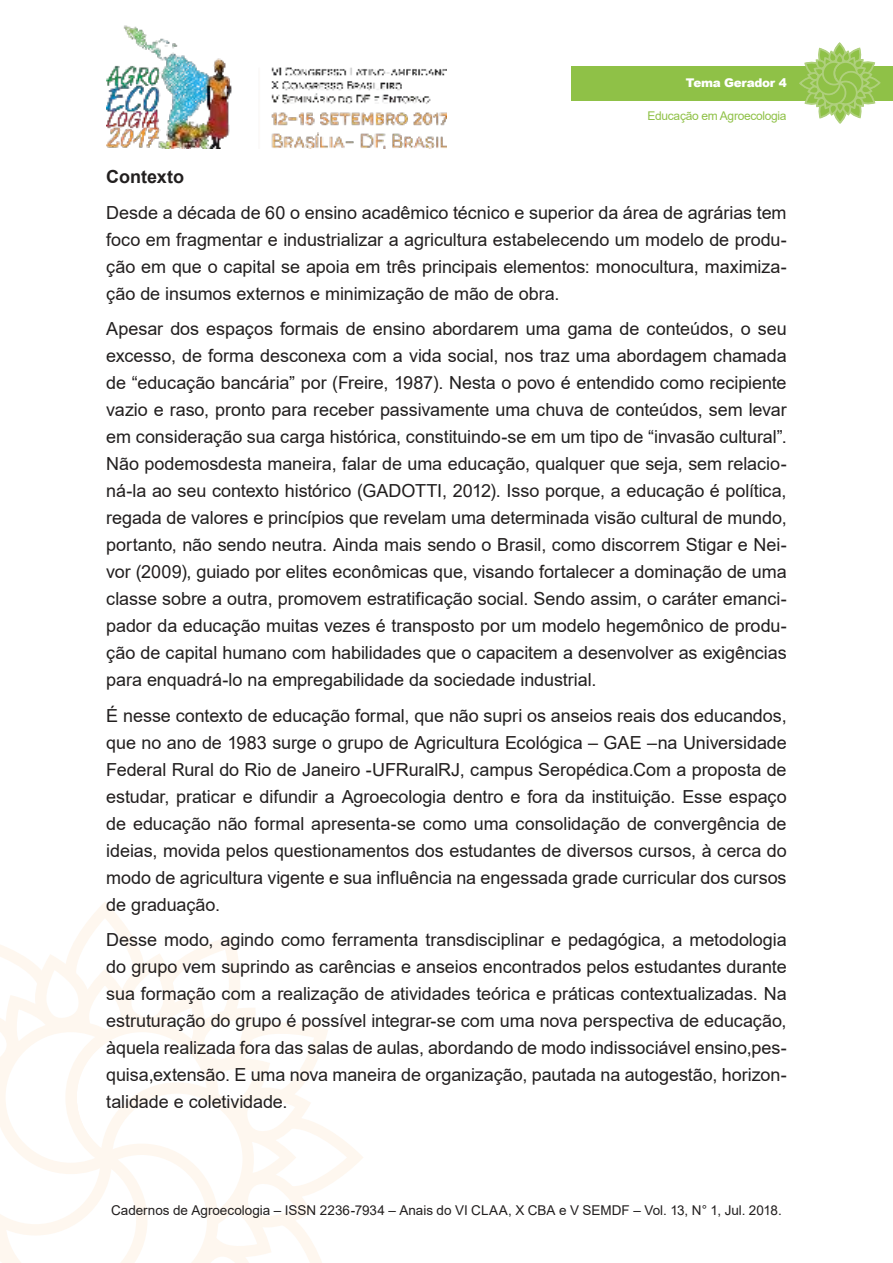
<style>
.page{position:relative;width:893px;height:1263px;background:#fff}
.page>*{position:absolute;margin:0;border:0;box-sizing:border-box;transform-origin:0 0}
.t1{font:18px/27px "Arial";letter-spacing:-.005em;color:#221f1f;text-align:justify}
.t2{font:700 18px "Arial";color:#221f1f}
.t3{font:13.5px "Arial";color:#221f1f}
.t4{font:12px "Arial";letter-spacing:-.025em;color:#8fc147}
.t5{font:900 12px "Arial";letter-spacing:-.025em;color:#fff}
</style>
<div class="page">
<img style="left:106px;top:25px;width:340px;height:124px">
<svg style="left:0;top:910px;width:363px;height:353px"></svg>
<div style="left:571px;top:66px;width:322px;height:34px;background:#8fc147"></div>
<svg style="left:798px;top:43px;width:83px;height:81px"></svg>
<p class="t5" style="left:686px;top:76px;width:102px">Tema Gerador 4</p>
<p class="t4" style="left:647px;top:112px;width:141px">Educação em Agroecologia</p>
<p class="t2" style="left:106px;top:170px;width:79px">Contexto</p>
<p class="t1" style="left:106px;top:201px;width:682px">Desde a década de 60 o ensino acadêmico técnico e superior da área de agrárias tem foco em fragmentar e industrializar a agricultura estabelecendo um modelo de produ&shy;ção em que o capital se apoia em três principais elementos: monocultura, maximiza&shy;ção de insumos externos e minimização de mão de obra.</p>
<p class="t1" style="left:106px;top:317px;width:682px">Apesar dos espaços formais de ensino abordarem uma gama de conteúdos, o seu excesso, de forma desconexa com a vida social, nos traz uma abordagem chamada de “educação bancária” por (Freire, 1987). Nesta o povo é entendido como recipiente vazio e raso, pronto para receber passivamente uma chuva de conteúdos, sem levar em consideração sua carga histórica, constituindo-se em um tipo de “invasão cultural”.<br>Não podemosdesta maneira, falar de uma educação, qualquer que seja, sem relacio&shy;ná-la ao seu contexto histórico (GADOTTI, 2012). Isso porque, a educação é política, regada de valores e princípios que revelam uma determinada visão cultural de mundo, portanto, não sendo neutra. Ainda mais sendo o Brasil, como discorrem Stigar e Nei&shy;vor (2009), guiado por elites econômicas que, visando fortalecer a dominação de uma classe sobre a outra, promovem estratificação social. Sendo assim, o caráter emanci&shy;pador da educação muitas vezes é transposto por um modelo hegemônico de produ&shy;ção de capital humano com habilidades que o capacitem a desenvolver as exigências para enquadrá-lo na empregabilidade da sociedade industrial.</p>
<p class="t1" style="left:106px;top:704px;width:682px">É nesse contexto de educação formal, que não supri os anseios reais dos educandos, que no ano de 1983 surge o grupo de Agricultura Ecológica – GAE –na Universidade Federal Rural do Rio de Janeiro -UFRuralRJ, campus Seropédica.Com a proposta de estudar, praticar e difundir a Agroecologia dentro e fora da instituição. Esse espaço de educação não formal apresenta-se como uma consolidação de convergência de ideias, movida pelos questionamentos dos estudantes de diversos cursos, à cerca do modo de agricultura vigente e sua influência na engessada grade curricular dos cursos de graduação.</p>
<p class="t1" style="left:106px;top:928px;width:682px">Desse modo, agindo como ferramenta transdisciplinar e pedagógica, a metodologia do grupo vem suprindo as carências e anseios encontrados pelos estudantes durante sua formação com a realização de atividades teórica e práticas contextualizadas. Na estruturação do grupo é possível integrar-se com uma nova perspectiva de educação, àquela realizada fora das salas de aulas, abordando de modo indissociável ensino,pes&shy;quisa,extensão. E uma nova maneira de organização, pautada na autogestão, horizon&shy;talidade e coletividade.</p>
<p class="t3" style="left:111px;top:1205px;width:672px">Cadernos de Agroecologia – ISSN 2236-7934 – Anais do VI CLAA, X CBA e V SEMDF – Vol. 13, N° 1, Jul. 2018.</p>
</div>
